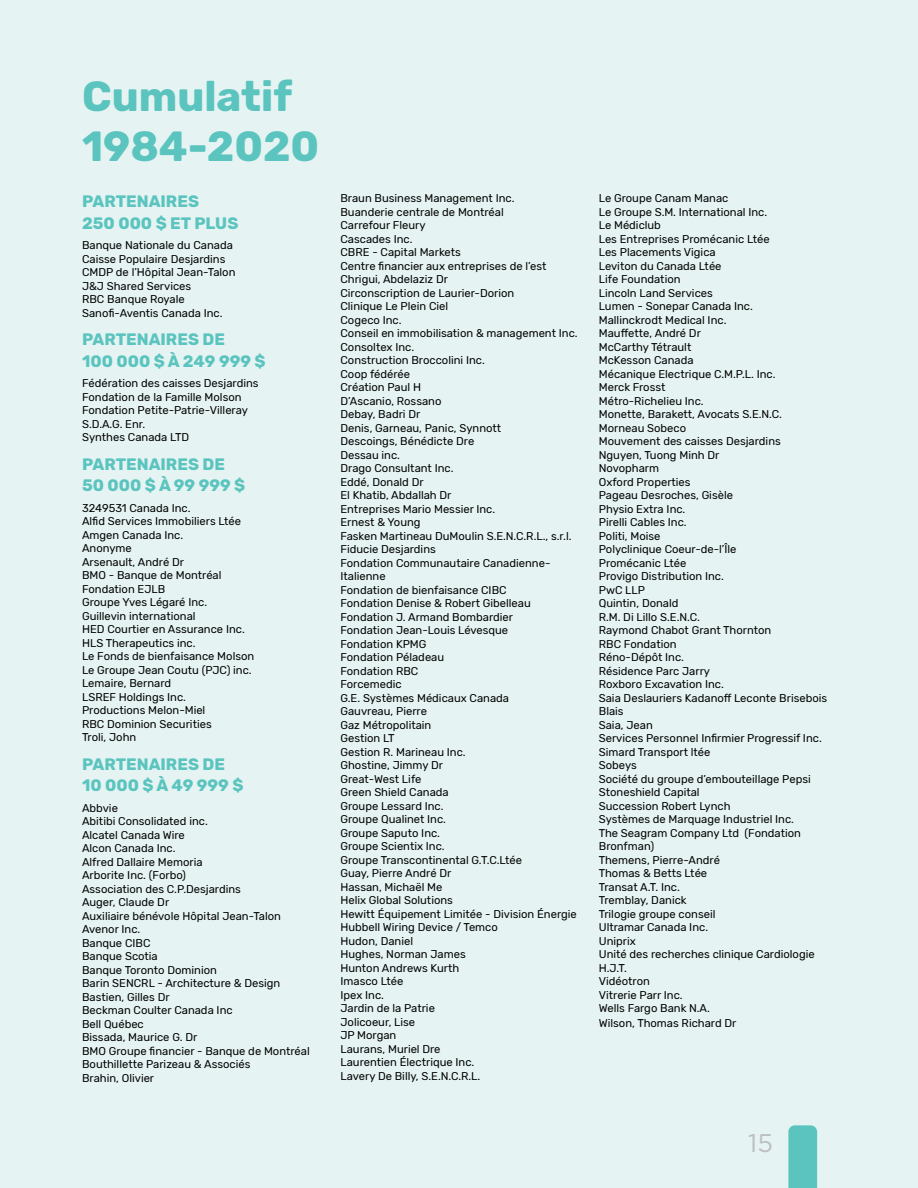
<style>
.page{position:relative;width:918px;height:1188px;background:#e5f4f2}
.page>*{position:absolute;margin:0;border:0;box-sizing:border-box;transform-origin:0 0}
.t1{font:700 42px/50.4px "Rubik";color:#5bc4bf}
.t2{font:25.5px "Gotham";color:#bcbec0}
.t3{font:700 16.5px/21.8px "Rubik";color:#5bc4bf}
.t4{font:11.25px/13.5px "Rubik";color:#000}
</style>
<div class="page">
<div style="left:788px;top:1125px;width:29px;height:63px;background:#5bc4bf"></div>
<h1 class="t1" style="left:82px;top:72px;width:239px">Cumulatif<br>1984-2020</h1>
<h3 class="t3" style="left:82px;top:191px;width:158px">PARTENAIRES<br>250 000 $ ET PLUS</h3>
<p class="t4" style="left:82px;top:239px;width:155px">Banque Nationale du Canada<br>Caisse Populaire Desjardins<br>CMDP de l’Hôpital Jean-Talon<br>J&amp;J Shared Services<br>RBC Banque Royale<br>Sanofi-Aventis Canada Inc.</p>
<h3 class="t3" style="left:82px;top:329px;width:185px">PARTENAIRES DE<br>100 000 $ À 249 999 $</h3>
<p class="t4" style="left:82px;top:377px;width:178px">Fédération des caisses Desjardins<br>Fondation de la Famille Molson<br>Fondation Petite-Patrie-Villeray<br>S.D.A.G. Enr.<br>Synthes Canada LTD</p>
<h3 class="t3" style="left:82px;top:453px;width:165px">PARTENAIRES DE<br>50 000 $ À 99 999 $</h3>
<p class="t4" style="left:82px;top:501px;width:174px">3249531 Canada Inc.<br>Alfid Services Immobiliers Ltée<br>Amgen Canada Inc.<br>Anonyme<br>Arsenault, André Dr<br>BMO - Banque de Montréal<br>Fondation EJLB<br>Groupe Yves Légaré Inc.<br>Guillevin international<br>HED Courtier en Assurance Inc.<br>HLS Therapeutics inc.<br>Le Fonds de bienfaisance Molson<br>Le Groupe Jean Coutu (PJC) inc.<br>Lemaire, Bernard<br>LSREF Holdings Inc.<br>Productions Melon-Miel<br>RBC Dominion Securities<br>Troli, John</p>
<h3 class="t3" style="left:82px;top:753px;width:163px">PARTENAIRES DE<br>10 000 $ À 49 999 $</h3>
<p class="t4" style="left:82px;top:801px;width:229px">Abbvie<br>Abitibi Consolidated inc.<br>Alcatel Canada Wire<br>Alcon Canada Inc.<br>Alfred Dallaire Memoria<br>Arborite Inc. (Forbo)<br>Association des C.P.Desjardins<br>Auger, Claude Dr<br>Auxiliaire bénévole Hôpital Jean-Talon<br>Avenor Inc.<br>Banque CIBC<br>Banque Scotia<br>Banque Toronto Dominion<br>Barin SENCRL - Architecture &amp; Design<br>Bastien, Gilles Dr<br>Beckman Coulter Canada Inc<br>Bell Québec<br>Bissada, Maurice G. Dr<br>BMO Groupe financier - Banque de Montréal<br>Bouthillette Parizeau &amp; Associés<br>Brahin, Olivier</p>
<p class="t4" style="left:340px;top:192px;width:239px">Braun Business Management Inc.<br>Buanderie centrale de Montréal<br>Carrefour Fleury<br>Cascades Inc.<br>CBRE - Capital Markets<br>Centre financier aux entreprises de l’est<br>Chrigui, Abdelaziz Dr<br>Circonscription de Laurier-Dorion<br>Clinique Le Plein Ciel<br>Cogeco Inc.<br>Conseil en immobilisation &amp; management Inc.<br>Consoltex Inc.<br>Construction Broccolini Inc.<br>Coop fédérée<br>Création Paul H<br>D’Ascanio, Rossano<br>Debay, Badri Dr<br>Denis, Garneau, Panic, Synnott<br>Descoings, Bénédicte Dre<br>Dessau inc.<br>Drago Consultant Inc.<br>Eddé, Donald Dr<br>El Khatib, Abdallah Dr<br>Entreprises Mario Messier Inc.<br>Ernest &amp; Young<br>Fasken Martineau DuMoulin S.E.N.C.R.L., s.r.l.<br>Fiducie Desjardins<br>Fondation Communautaire Canadienne-<br>Italienne<br>Fondation de bienfaisance CIBC<br>Fondation Denise &amp; Robert Gibelleau<br>Fondation J. Armand Bombardier<br>Fondation Jean-Louis Lévesque<br>Fondation KPMG<br>Fondation Péladeau<br>Fondation RBC<br>Forcemedic<br>G.E. Systèmes Médicaux Canada<br>Gauvreau, Pierre<br>Gaz Métropolitain<br>Gestion LT<br>Gestion R. Marineau Inc.<br>Ghostine, Jimmy Dr<br>Great-West Life<br>Green Shield Canada<br>Groupe Lessard Inc.<br>Groupe Qualinet Inc.<br>Groupe Saputo Inc.<br>Groupe Scientix Inc.<br>Groupe Transcontinental G.T.C.Ltée<br>Guay, Pierre André Dr<br>Hassan, Michaël Me<br>Helix Global Solutions<br>Hewitt Équipement Limitée - Division Énergie<br>Hubbell Wiring Device / Temco<br>Hudon, Daniel<br>Hughes, Norman James<br>Hunton Andrews Kurth<br>Imasco Ltée<br>Ipex Inc.<br>Jardin de la Patrie<br>Jolicoeur, Lise<br>JP Morgan<br>Laurans, Muriel Dre<br>Laurentien Électrique Inc.<br>Lavery De Billy, S.E.N.C.R.L.</p>
<p class="t4" style="left:599px;top:192px;width:230px">Le Groupe Canam Manac<br>Le Groupe S.M. International Inc.<br>Le Médiclub<br>Les Entreprises Promécanic Ltée<br>Les Placements Vigica<br>Leviton du Canada Ltée<br>Life Foundation<br>Lincoln Land Services<br>Lumen - Sonepar Canada Inc.<br>Mallinckrodt Medical Inc.<br>Mauffette, André Dr<br>McCarthy Tétrault<br>McKesson Canada<br>Mécanique Electrique C.M.P.L. Inc.<br>Merck Frosst<br>Métro-Richelieu Inc.<br>Monette, Barakett, Avocats S.E.N.C.<br>Morneau Sobeco<br>Mouvement des caisses Desjardins<br>Nguyen, Tuong Minh Dr<br>Novopharm<br>Oxford Properties<br>Pageau Desroches, Gisèle<br>Physio Extra Inc.<br>Pirelli Cables Inc.<br>Politi, Moise<br>Polyclinique Coeur-de-l’Île<br>Promécanic Ltée<br>Provigo Distribution Inc.<br>PwC LLP<br>Quintin, Donald<br>R.M. Di Lillo S.E.N.C.<br>Raymond Chabot Grant Thornton<br>RBC Fondation<br>Réno-Dépôt Inc.<br>Résidence Parc Jarry<br>Roxboro Excavation Inc.<br>Saia Deslauriers Kadanoff Leconte Brisebois<br>Blais<br>Saia, Jean<br>Services Personnel Infirmier Progressif Inc.<br>Simard Transport ltée<br>Sobeys<br>Société du groupe d’embouteillage Pepsi<br>Stoneshield Capital<br>Succession Robert Lynch<br>Systèmes de Marquage Industriel Inc.<br>The Seagram Company Ltd (Fondation<br>Bronfman)<br>Themens, Pierre-André<br>Thomas &amp; Betts Ltée<br>Transat A.T. Inc.<br>Tremblay, Danick<br>Trilogie groupe conseil<br>Ultramar Canada Inc.<br>Uniprix<br>Unité des recherches clinique Cardiologie<br>H.J.T.<br>Vidéotron<br>Vitrerie Parr Inc.<br>Wells Fargo Bank N.A.</p>
<p class="t4" style="left:599px;top:1017px;width:139px">Wilson, Thomas Richard Dr</p>
<h2 class="t2" style="left:748px;top:1127px;width:26px">15</h2>
</div>
